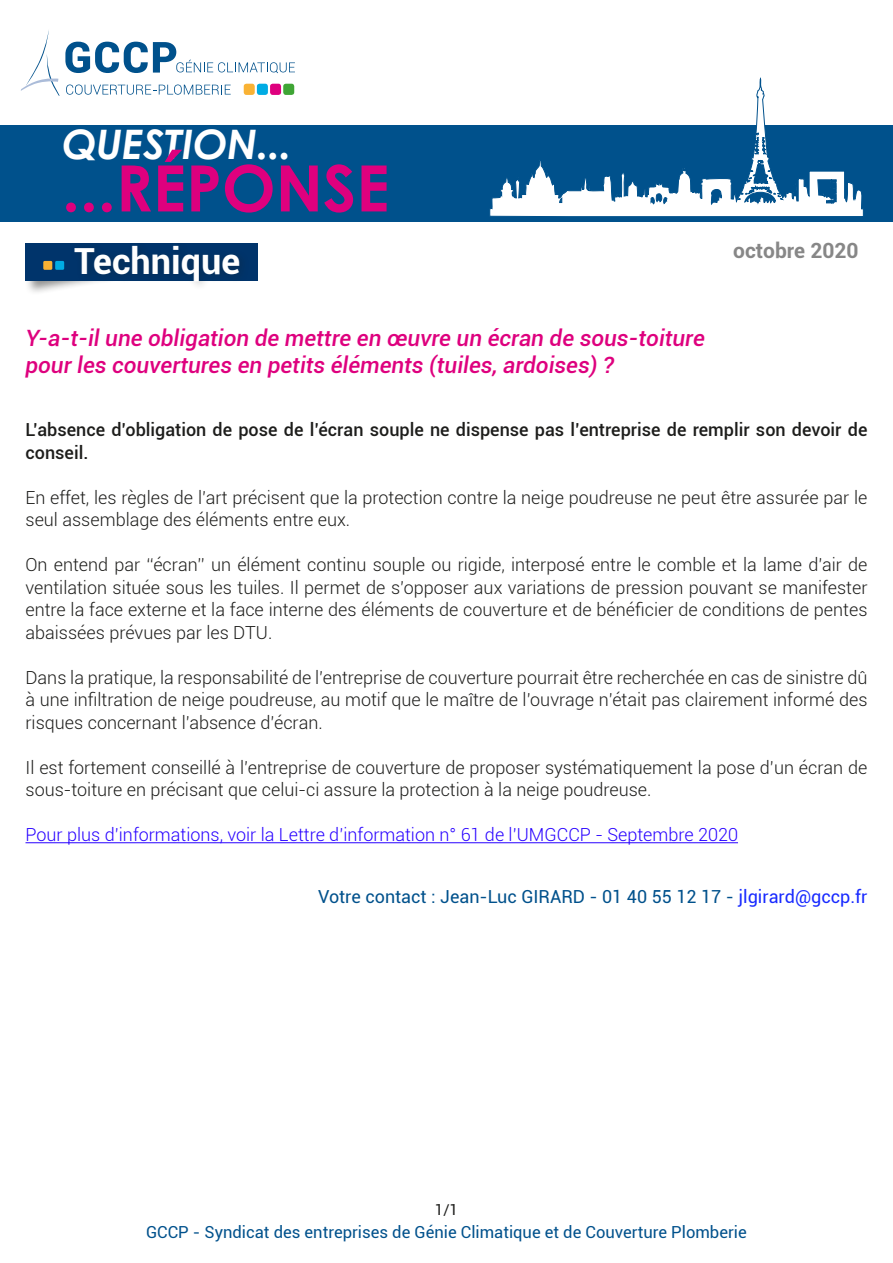
<style>
.page{position:relative;width:893px;height:1263px;background:#fff}
.page>*{position:absolute;margin:0;border:0;box-sizing:border-box;transform-origin:0 0}
.t1{font:700 63.9px "Century Gothic";color:#de007e}
.t2{font:italic 700 40.65px "Century Gothic";color:#fff}
.t3{font:700 36px "Roboto";color:#fff}
.t4{font:italic 500 22.5px "Roboto";color:#de007e}
.t5{font:700 21px "Roboto";color:#878787}
.t6{font:300 18px/22.5px "Roboto";color:#1d1d1b}
.t7{font:500 18px/22.5px "Roboto";color:#1d1d1b}
.t8{font:300 18px "Roboto";color:#2700ff}
.t9{font:18px "Roboto";color:#00518c}
.t10{font:16.65px "Roboto";color:#00518c}
.t11{font:15px "Roboto";color:#1d1d1b}
.s1{color:#182aff}
</style>
<div class="page">
<div style="left:0;top:126px;width:893px;height:96px;background:#00518c"></div>
<svg style="left:489px;top:77px;width:375px;height:140px"></svg>
<div style="left:24px;top:242px;width:228px;height:53px;background:#1d1d1b;opacity:.49"></div>
<div style="left:26px;top:243px;width:232px;height:38px;background:#00346b"></div>
<div style="left:43px;top:261px;width:9px;height:9px;background:#f9b234;border-radius:2px"></div>
<div style="left:55px;top:261px;width:9px;height:9px;background:#00ace4;border-radius:2px"></div>
<div style="left:69px;top:240px;width:181px;height:51px;background:#1d1d1b;opacity:.3"></div>
<hr style="left:26px;top:842px;width:712px;height:1px;background:#2700ff">
<svg style="left:21px;top:30px;width:274px;height:66px"></svg>
<p class="t2" style="left:62px;top:113px;width:231px">QUESTION...</p>
<p class="t1" style="left:62px;top:140px;width:329px">...RÉPONSE</p>
<p class="t3" style="left:74px;top:235px;width:168px">Technique</p>
<p class="t4" style="left:26px;top:323px;width:681px">Y-a-t-il une obligation de mettre en œuvre un écran de sous-toiture</p>
<p class="t4" style="left:26px;top:350px;width:590px">pour les couvertures en petits éléments (tuiles, ardoises) ?</p>
<p class="t5" style="left:733px;top:236px;width:127px">octobre 2020</p>
<p class="t7" style="left:26px;top:418px;width:843px">L’absence d’obligation de pose de l’écran souple ne dispense pas l’entreprise de remplir son devoir de conseil.</p>
<p class="t6" style="left:26px;top:486px;width:843px">En effet, les règles de l’art précisent que la protection contre la neige poudreuse ne peut être assurée par le seul assemblage des éléments entre eux.</p>
<p class="t6" style="left:26px;top:553px;width:843px;text-align:justify">On entend par ‘‘écran’’ un élément continu souple ou rigide, interposé entre le comble et la lame d’air de ventilation située sous les tuiles. Il permet de s’opposer aux variations de pression pouvant se manifester entre la face externe et la face interne des éléments de couverture et de bénéficier de conditions de pentes abaissées prévues par les DTU.</p>
<p class="t6" style="left:26px;top:666px;width:843px;text-align:justify">Dans la pratique, la responsabilité de l’entreprise de couverture pourrait être recherchée en cas de sinistre dû à une infiltration de neige poudreuse, au motif que le maître de l’ouvrage n’était pas clairement informé des risques concernant l’absence d’écran.</p>
<p class="t6" style="left:26px;top:756px;width:843px">Il est fortement conseillé à l’entreprise de couverture de proposer systématiquement la pose d’un écran de sous-toiture en précisant que celui-ci assure la protection à la neige poudreuse.</p>
<p class="t8" style="left:26px;top:822px;width:714px">Pour plus d’informations, voir la Lettre d’information n° 61 de l’UMGCCP - Septembre 2020</p>
<p class="t9" style="left:318px;top:884px;width:551px">Votre contact : Jean-Luc GIRARD - 01 40 55 12 17 - <span class="s1">jlgirard@gccp.fr</span></p>
<p class="t11" style="left:435px;top:1199px;width:25px">1/1</p>
<p class="t10" style="left:146px;top:1220px;width:602px">GCCP - Syndicat des entreprises de Génie Climatique et de Couverture Plomberie</p>
</div>
